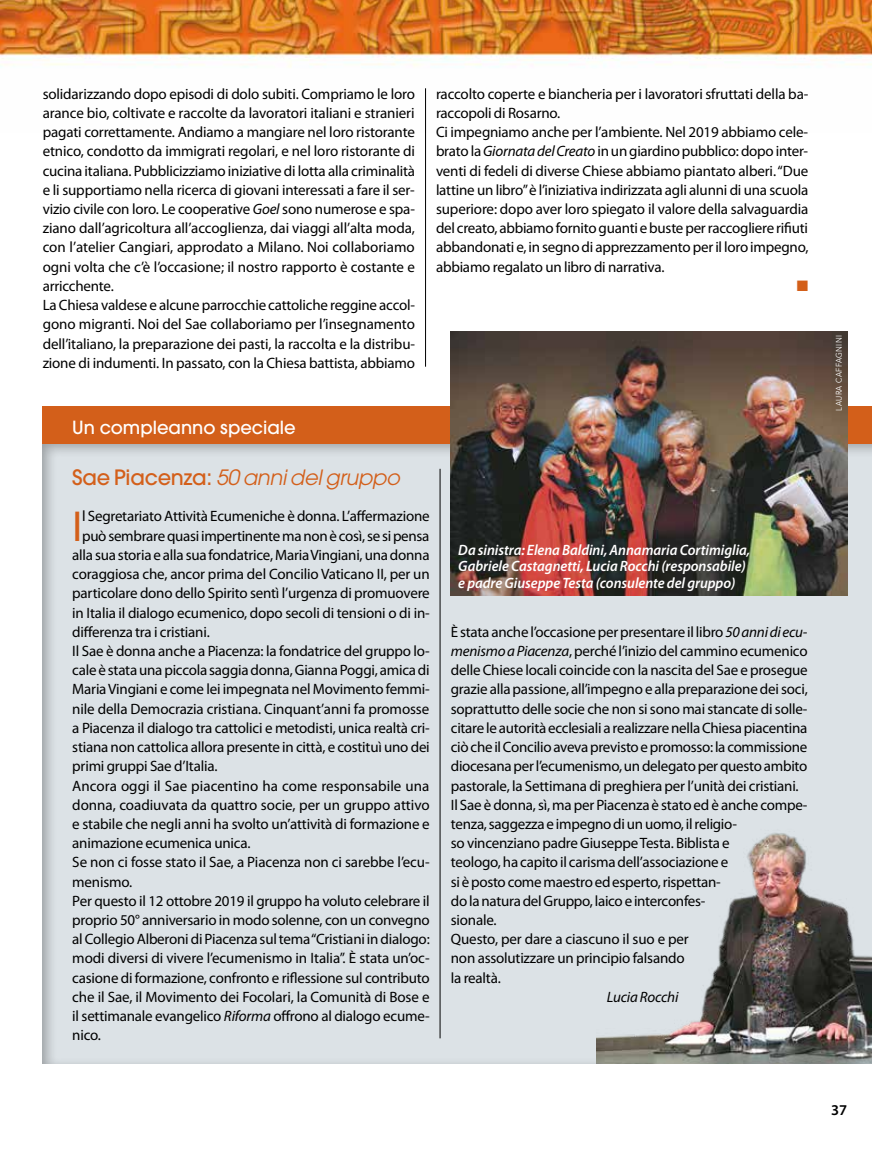
<style>
.page{position:relative;width:872px;height:1149px;background:#fff}
.page>*{position:absolute;margin:0;border:0;box-sizing:border-box;transform-origin:0 0}
.t1{font:43.5px "Myriad Pro";color:#d35f1a}
.t2{font:italic 21px "Avant Garde";letter-spacing:-.01em;color:#d35f1a}
.t3{font:500 18px "Avant Garde";color:#fff}
.t4{font:15px/19.2px "Myriad Pro";letter-spacing:-.015em;color:#000}
.t5{font:italic 600 15px/16.5px "Myriad Pro";letter-spacing:-.005em;color:#fff;scale:.96 1}
.t6{font:15px "Myriad Pro";letter-spacing:.005em;color:#000}
.t7{font:italic 15px "Myriad Pro";letter-spacing:-.015em;color:#000}
.t8{font:600 15px "Myriad Pro";color:#000}
.t9{font:15px "Zapf Dingbats";color:#d35f1a}
.t10{font:8.25px "Avenir";letter-spacing:.05em;color:#fff;scale:.9 1}
.s1{font-style:italic}
.s2{font-weight:500;font-style:normal}
</style>
<div class="page">
<hr style="left:425px;top:88px;width:1px;height:278px;background:#000">
<div style="left:39px;top:443px;width:833px;height:621px;background:#dce2e6"></div>
<img style="left:0;top:0;width:872px;height:132px">
<div style="left:43px;top:406px;width:829px;height:38px;background:#d35f1a"></div>
<img style="left:451px;top:331px;width:396px;height:264px">
<img style="left:596px;top:833px;width:276px;height:230px">
<hr style="left:440px;top:468px;width:1px;height:569px;background:#000">
<p class="t4" style="left:43px;top:84px;width:374px">solidarizzando dopo episodi di dolo subiti. Compriamo le loro arance bio, coltivate e raccolte da lavoratori italiani e stranieri pagati correttamente. Andiamo a mangiare nel loro ristorante etnico, condotto da immigrati regolari, e nel loro ristorante di cucina italiana. Pubblicizziamo iniziative di lotta alla criminalità e li supportiamo nella ricerca di giovani interessati a fare il ser&shy;vizio civile con loro. Le cooperative <span class="s1">Goel</span> sono numerose e spa&shy;ziano dall’agricoltura all’accoglienza, dai viaggi all’alta moda, con l’atelier Cangiari, approdato a Milano. Noi collaboriamo ogni volta che c’è l’occasione; il nostro rapporto è costante e arricchente.<br>La Chiesa valdese e alcune parrocchie cattoliche reggine accol&shy;gono migranti. Noi del Sae collaboriamo per l’insegnamento dell’italiano, la preparazione dei pasti, la raccolta e la distribu&shy;zione di indumenti. In passato, con la Chiesa battista, abbiamo</p>
<p class="t3" style="left:72px;top:416px;width:225px">Un compleanno speciale</p>
<p class="t4" style="left:436px;top:84px;width:374px">raccolto coperte e biancheria per i lavoratori sfruttati della ba&shy;raccopoli di Rosarno.<br>Ci impegniamo anche per l’ambiente. Nel 2019 abbiamo cele&shy;brato la <span class="s1">Giornata del Creato</span> in un giardino pubblico: dopo inter&shy;venti di fedeli di diverse Chiese abbiamo piantato alberi. “Due lattine un libro” è l’iniziativa indirizzata agli alunni di una scuola superiore: dopo aver loro spiegato il valore della salvaguardia del creato, abbiamo fornito guanti e buste per raccogliere rifiuti abbandonati e, in segno di apprezzamento per il loro impegno, abbiamo regalato un libro di narrativa.</p>
<p class="t9" style="left:796px;top:278px;width:13px">■</p>
<h2 class="t2" style="left:72px;top:465px;width:329px"><span class="s2">Sae Piacenza:</span> 50 anni del gruppo</h2>
<h1 class="t1" style="left:72px;top:499px;width:12px">I</h1>
<p class="t4" style="left:82px;top:506px;width:349px">l Segretariato Attività Ecumeniche è donna. L’affermazione</p>
<p class="t4" style="left:82px;top:525px;width:349px">può sembrare quasi impertinente ma non è così, se si pensa</p>
<p class="t4" style="left:72px;top:545px;width:359px">alla sua storia e alla sua fondatrice, Maria Vingiani, una donna</p>
<p class="t4" style="left:72px;top:564px;width:359px">coraggiosa che, ancor prima del Concilio Vaticano II, per un</p>
<p class="t4" style="left:72px;top:583px;width:359px">particolare dono dello Spirito sentì l’urgenza di promuovere</p>
<p class="t4" style="left:72px;top:602px;width:359px">in Italia il dialogo ecumenico, dopo secoli di tensioni o di in-</p>
<p class="t4" style="left:72px;top:621px;width:139px">differenza tra i cristiani.</p>
<p class="t4" style="left:72px;top:641px;width:359px">Il Sae è donna anche a Piacenza: la fondatrice del gruppo lo-</p>
<p class="t4" style="left:72px;top:660px;width:359px">cale è stata una piccola saggia donna, Gianna Poggi, amica di</p>
<p class="t4" style="left:72px;top:679px;width:359px">Maria Vingiani e come lei impegnata nel Movimento femmi-</p>
<p class="t4" style="left:72px;top:698px;width:358px">nile della Democrazia cristiana. Cinquant’anni fa promosse</p>
<p class="t4" style="left:72px;top:717px;width:359px">a Piacenza il dialogo tra cattolici e metodisti, unica realtà cri-</p>
<p class="t4" style="left:72px;top:737px;width:359px">stiana non cattolica allora presente in città, e costituì uno dei</p>
<p class="t4" style="left:72px;top:756px;width:147px">primi gruppi Sae d’Italia.</p>
<p class="t6" style="left:72px;top:776px;width:359px">Ancora oggi il Sae piacentino ha come responsabile una</p>
<p class="t4" style="left:72px;top:794px;width:359px">donna, coadiuvata da quattro socie, per un gruppo attivo</p>
<p class="t4" style="left:72px;top:813px;width:359px">e stabile che negli anni ha svolto un’attività di formazione e</p>
<p class="t4" style="left:72px;top:833px;width:180px">animazione ecumenica unica.</p>
<p class="t4" style="left:72px;top:852px;width:359px">Se non ci fosse stato il Sae, a Piacenza non ci sarebbe l’ecu-</p>
<p class="t4" style="left:72px;top:871px;width:61px">menismo.</p>
<p class="t4" style="left:72px;top:890px;width:359px">Per questo il 12 ottobre 2019 il gruppo ha voluto celebrare il</p>
<p class="t4" style="left:72px;top:909px;width:359px">proprio 50° anniversario in modo solenne, con un convegno</p>
<p class="t4" style="left:72px;top:929px;width:359px">al Collegio Alberoni di Piacenza sul tema “Cristiani in dialogo:</p>
<p class="t4" style="left:72px;top:948px;width:359px">modi diversi di vivere l’ecumenismo in Italia”. È stata un’oc-</p>
<p class="t4" style="left:72px;top:967px;width:359px">casione di formazione, confronto e riflessione sul contributo</p>
<p class="t4" style="left:72px;top:986px;width:359px">che il Sae, il Movimento dei Focolari, la Comunità di Bose e</p>
<p class="t4" style="left:72px;top:1005px;width:359px">il settimanale evangelico <span class="s1">Riforma</span> offrono al dialogo ecume-</p>
<p class="t4" style="left:72px;top:1025px;width:30px">nico.</p>
<p class="t5" style="left:458px;top:541px;width:306px">Da sinistra: Elena Baldini, Annamaria Cortimiglia,<br>Gabriele Castagnetti, Lucia Rocchi (responsabile) e padre Giuseppe Testa (consulente del gruppo)</p>
<p class="t4" style="left:451px;top:621px;width:358px">È stata anche l’occasione per presentare il libro <span class="s1">50 anni di ecu&shy;menismo a Piacenza</span>, perché l’inizio del cammino ecumenico delle Chiese locali coincide con la nascita del Sae e prosegue grazie alla passione, all’impegno e alla preparazione dei soci, soprattutto delle socie che non si sono mai stancate di solle&shy;citare le autorità ecclesiali a realizzare nella Chiesa piacentina ciò che il Concilio aveva previsto e promosso: la commissione diocesana per l’ecumenismo, un delegato per questo ambito pastorale, la Settimana di preghiera per l’unità dei cristiani.<br>Il Sae è donna, sì, ma per Piacenza è stato ed è anche compe&shy;tenza, saggezza e impegno di un uomo, il religio-<br>so vincenziano padre Giuseppe Testa. Biblista e<br>teologo, ha capito il carisma dell’associazione e<br>si è posto come maestro ed esperto, rispettan-<br>do la natura del Gruppo, laico e interconfes-<br>sionale.<br>Questo, per dare a ciascuno il suo e per<br>non assolutizzare un principio falsando<br>la realtà.</p>
<p class="t7" style="left:607px;top:987px;width:73px">Lucia Rocchi</p>
<p class="t10" style="left:834px;top:410px;width:85px;rotate:-90deg">LAURA CAFFAGNINI</p>
<p class="t8" style="left:831px;top:1099px;width:18px">37</p>
</div>
